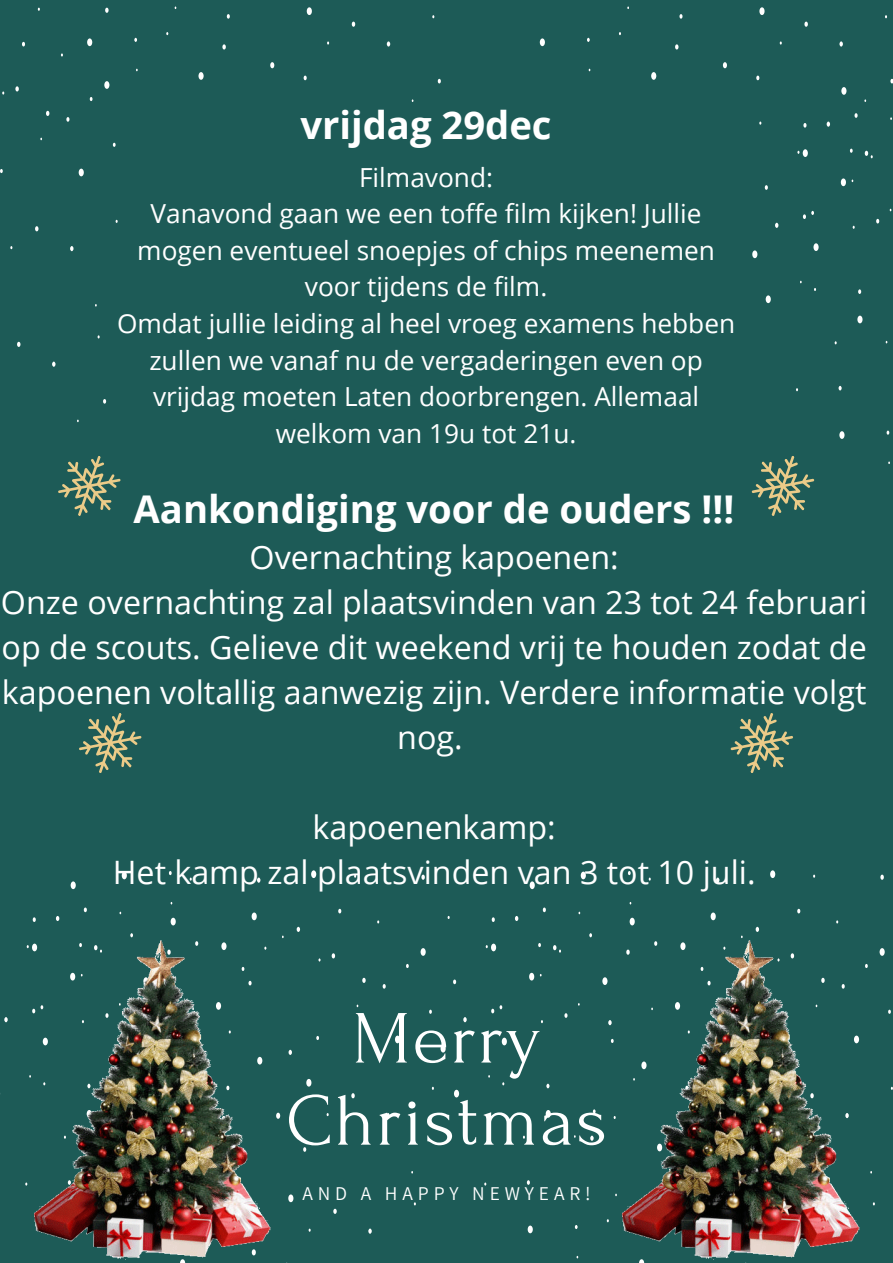
<style>
.page{position:relative;width:893px;height:1263px;background:#1d5b57}
.page>*{position:absolute;margin:0;border:0;box-sizing:border-box;transform-origin:0 0}
.t1{font:75px "Forum";letter-spacing:.025em;color:#fff}
.t2{font:700 38.25px "Open Sans";color:#fff}
.t3{font:32.25px/45px "Open Sans";color:#fff;text-align:center}
.t4{font:26.25px/36.6px "Open Sans";color:#fff;text-align:center}
.t5{font:19.5px "Assistant";letter-spacing:.25em;color:#fff}
</style>
<div class="page">
<svg style="left:387px;top:41px;width:3px;height:6px"></svg>
<svg style="left:304px;top:76px;width:3px;height:4px"></svg>
<div style="left:87px;top:38px;width:5px;height:8px;background:#fff;border-radius:50%"></div>
<svg style="left:438px;top:79px;width:3px;height:4px"></svg>
<svg style="left:270px;top:62px;width:4px;height:6px"></svg>
<svg style="left:222px;top:44px;width:4px;height:6px"></svg>
<svg style="left:198px;top:72px;width:6px;height:8px"></svg>
<svg style="left:352px;top:22px;width:3px;height:5px"></svg>
<svg style="left:307px;top:7px;width:5px;height:8px"></svg>
<svg style="left:227px;top:14px;width:3px;height:5px"></svg>
<svg style="left:134px;top:38px;width:3px;height:4px"></svg>
<svg style="left:839px;top:41px;width:4px;height:6px"></svg>
<svg style="left:756px;top:76px;width:3px;height:4px"></svg>
<div style="left:540px;top:38px;width:5px;height:8px;background:#fff;border-radius:50%"></div>
<svg style="left:723px;top:62px;width:4px;height:6px"></svg>
<svg style="left:675px;top:44px;width:3px;height:6px"></svg>
<div style="left:651px;top:72px;width:5px;height:8px;background:#fff;border-radius:50%"></div>
<svg style="left:804px;top:22px;width:4px;height:5px"></svg>
<svg style="left:759px;top:7px;width:5px;height:8px"></svg>
<svg style="left:679px;top:14px;width:3px;height:5px"></svg>
<svg style="left:587px;top:38px;width:3px;height:4px"></svg>
<svg style="left:368px;top:1228px;width:4px;height:6px"></svg>
<svg style="left:180px;top:1260px;width:5px;height:3px"></svg>
<svg style="left:333px;top:1209px;width:4px;height:5px"></svg>
<svg style="left:288px;top:1194px;width:5px;height:8px"></svg>
<svg style="left:332px;top:953px;width:3px;height:5px"></svg>
<svg style="left:316px;top:1036px;width:3px;height:4px"></svg>
<svg style="left:56px;top:916px;width:3px;height:5px"></svg>
<div style="left:420px;top:948px;width:6px;height:8px;background:#fff;border-radius:50%"></div>
<div style="left:395px;top:1035px;width:5px;height:8px;background:#fff;border-radius:50%"></div>
<svg style="left:429px;top:1010px;width:3px;height:4px"></svg>
<svg style="left:383px;top:984px;width:3px;height:5px"></svg>
<svg style="left:4px;top:1017px;width:4px;height:5px"></svg>
<svg style="left:288px;top:1050px;width:4px;height:5px"></svg>
<svg style="left:297px;top:927px;width:3px;height:5px"></svg>
<div style="left:71px;top:881px;width:5px;height:8px;background:#fff;border-radius:50%"></div>
<svg style="left:252px;top:912px;width:5px;height:8px"></svg>
<svg style="left:171px;top:918px;width:5px;height:7px"></svg>
<svg style="left:33px;top:917px;width:3px;height:5px"></svg>
<svg style="left:386px;top:1113px;width:4px;height:5px"></svg>
<svg style="left:303px;top:1147px;width:3px;height:5px"></svg>
<svg style="left:276px;top:1113px;width:4px;height:6px"></svg>
<svg style="left:351px;top:1093px;width:4px;height:5px"></svg>
<svg style="left:306px;top:1079px;width:5px;height:7px"></svg>
<svg style="left:421px;top:875px;width:4px;height:5px"></svg>
<svg style="left:406px;top:964px;width:3px;height:4px"></svg>
<svg style="left:338px;top:909px;width:3px;height:4px"></svg>
<svg style="left:122px;top:872px;width:5px;height:7px"></svg>
<svg style="left:130px;top:933px;width:3px;height:4px"></svg>
<svg style="left:84px;top:907px;width:3px;height:5px"></svg>
<div style="left:311px;top:870px;width:5px;height:8px;background:#fff;border-radius:50%"></div>
<svg style="left:27px;top:944px;width:7px;height:7px"></svg>
<svg style="left:362px;top:978px;width:4px;height:5px"></svg>
<svg style="left:257px;top:877px;width:3px;height:6px"></svg>
<svg style="left:169px;top:871px;width:3px;height:4px"></svg>
<div style="left:528px;top:1225px;width:5px;height:8px;background:#fff;border-radius:50%"></div>
<svg style="left:639px;top:1260px;width:5px;height:3px"></svg>
<svg style="left:590px;top:1136px;width:3px;height:5px"></svg>
<svg style="left:527px;top:1180px;width:3px;height:5px"></svg>
<svg style="left:515px;top:916px;width:3px;height:5px"></svg>
<svg style="left:453px;top:979px;width:3px;height:5px"></svg>
<div style="left:879px;top:948px;width:5px;height:8px;background:#fff;border-radius:50%"></div>
<svg style="left:888px;top:1010px;width:3px;height:4px"></svg>
<svg style="left:463px;top:1017px;width:4px;height:5px"></svg>
<svg style="left:440px;top:1045px;width:6px;height:7px"></svg>
<div style="left:602px;top:977px;width:5px;height:8px;background:#fff;border-radius:50%"></div>
<svg style="left:564px;top:1013px;width:3px;height:5px"></svg>
<svg style="left:755px;top:927px;width:4px;height:5px"></svg>
<div style="left:529px;top:881px;width:6px;height:8px;background:#fff;border-radius:50%"></div>
<svg style="left:710px;top:912px;width:6px;height:8px"></svg>
<div style="left:629px;top:918px;width:6px;height:7px;background:#fff;border-radius:50%"></div>
<svg style="left:538px;top:943px;width:3px;height:4px"></svg>
<svg style="left:492px;top:917px;width:3px;height:5px"></svg>
<div style="left:546px;top:1110px;width:5px;height:8px;background:#fff;border-radius:50%"></div>
<svg style="left:454px;top:1090px;width:5px;height:7px"></svg>
<svg style="left:608px;top:1020px;width:3px;height:5px"></svg>
<svg style="left:546px;top:1084px;width:3px;height:4px"></svg>
<svg style="left:880px;top:875px;width:4px;height:5px"></svg>
<svg style="left:797px;top:909px;width:3px;height:4px"></svg>
<svg style="left:581px;top:872px;width:5px;height:7px"></svg>
<svg style="left:589px;top:933px;width:3px;height:4px"></svg>
<svg style="left:543px;top:907px;width:3px;height:5px"></svg>
<div style="left:770px;top:870px;width:5px;height:8px;background:#fff;border-radius:50%"></div>
<svg style="left:553px;top:945px;width:8px;height:8px"></svg>
<svg style="left:529px;top:973px;width:5px;height:7px"></svg>
<svg style="left:502px;top:1038px;width:5px;height:7px"></svg>
<svg style="left:486px;top:944px;width:10px;height:7px"></svg>
<svg style="left:491px;top:1005px;width:11px;height:8px"></svg>
<svg style="left:716px;top:877px;width:3px;height:6px"></svg>
<svg style="left:52px;top:362px;width:3px;height:5px"></svg>
<svg style="left:103px;top:399px;width:3px;height:5px"></svg>
<svg style="left:17px;top:342px;width:3px;height:5px"></svg>
<svg style="left:15px;top:86px;width:4px;height:5px"></svg>
<svg style="left:0;top:169px;width:3px;height:4px"></svg>
<div style="left:104px;top:81px;width:5px;height:8px;background:#fff;border-radius:50%"></div>
<svg style="left:79px;top:169px;width:5px;height:7px"></svg>
<svg style="left:113px;top:143px;width:3px;height:4px"></svg>
<svg style="left:66px;top:117px;width:3px;height:5px"></svg>
<svg style="left:70px;top:246px;width:3px;height:5px"></svg>
<svg style="left:35px;top:226px;width:3px;height:5px"></svg>
<svg style="left:105px;top:8px;width:4px;height:5px"></svg>
<svg style="left:22px;top:42px;width:3px;height:4px"></svg>
<svg style="left:46px;top:111px;width:3px;height:5px"></svg>
<div style="left:839px;top:431px;width:5px;height:8px;background:#fff;border-radius:50%"></div>
<svg style="left:826px;top:122px;width:4px;height:5px"></svg>
<div style="left:802px;top:149px;width:6px;height:8px;background:#fff;border-radius:50%"></div>
<svg style="left:765px;top:185px;width:3px;height:5px"></svg>
<svg style="left:775px;top:223px;width:3px;height:5px"></svg>
<svg style="left:752px;top:250px;width:5px;height:8px"></svg>
<svg style="left:876px;top:219px;width:3px;height:4px"></svg>
<div style="left:841px;top:87px;width:5px;height:8px;background:#fff;border-radius:50%"></div>
<svg style="left:803px;top:123px;width:3px;height:5px"></svg>
<svg style="left:857px;top:316px;width:5px;height:7px"></svg>
<div style="left:765px;top:295px;width:6px;height:8px;background:#fff;border-radius:50%"></div>
<svg style="left:858px;top:289px;width:3px;height:5px"></svg>
<svg style="left:890px;top:78px;width:3px;height:6px"></svg>
<svg style="left:854px;top:113px;width:3px;height:5px"></svg>
<svg style="left:864px;top:151px;width:8px;height:7px"></svg>
<svg style="left:841px;top:178px;width:12px;height:8px"></svg>
<div style="left:813px;top:243px;width:5px;height:8px;background:#fff;border-radius:50%"></div>
<svg style="left:803px;top:211px;width:11px;height:8px"></svg>
<img style="left:623px;top:941px;width:236px;height:319px">
<img style="left:34px;top:941px;width:236px;height:319px">
<svg style="left:730px;top:713px;width:63px;height:60px"></svg>
<svg style="left:79px;top:713px;width:63px;height:60px"></svg>
<svg style="left:58px;top:456px;width:63px;height:60px"></svg>
<svg style="left:751px;top:456px;width:64px;height:60px"></svg>
<p class="t2" style="left:300px;top:99px;width:253px">vrijdag 29dec</p>
<p class="t4" style="left:359px;top:158px;width:135px">Filmavond:</p>
<p class="t4" style="left:137px;top:195px;width:579px">Vanavond gaan we een toffe film kijken! Jullie mogen eventueel snoepjes of chips meenemen voor tijdens de film.</p>
<p class="t4" style="left:117px;top:304px;width:619px">Omdat jullie leiding al heel vroeg examens hebben zullen we vanaf nu de vergaderingen even op vrijdag moeten Laten doorbrengen. Allemaal welkom van 19u tot 21u.</p>
<p class="t2" style="left:134px;top:482px;width:602px">Aankondiging voor de ouders !!!</p>
<p class="t3" style="left:249px;top:534px;width:371px">Overnachting kapoenen:</p>
<p class="t3" style="left:1px;top:579px;width:868px">Onze overnachting zal plaatsvinden van 23 tot 24 februari op de scouts. Gelieve dit weekend vrij te houden zodat de kapoenen voltallig aanwezig zijn. Verdere informatie volgt nog.</p>
<p class="t3" style="left:313px;top:804px;width:245px">kapoenenkamp:</p>
<p class="t3" style="left:113px;top:849px;width:644px">Het kamp zal plaatsvinden van 3 tot 10 juli.</p>
<p class="t1" style="left:352px;top:998px;width:190px">Merry</p>
<p class="t1" style="left:286px;top:1080px;width:322px">Christmas</p>
<p class="t5" style="left:302px;top:1180px;width:290px">AND A HAPPY NEWYEAR!</p>
</div>
